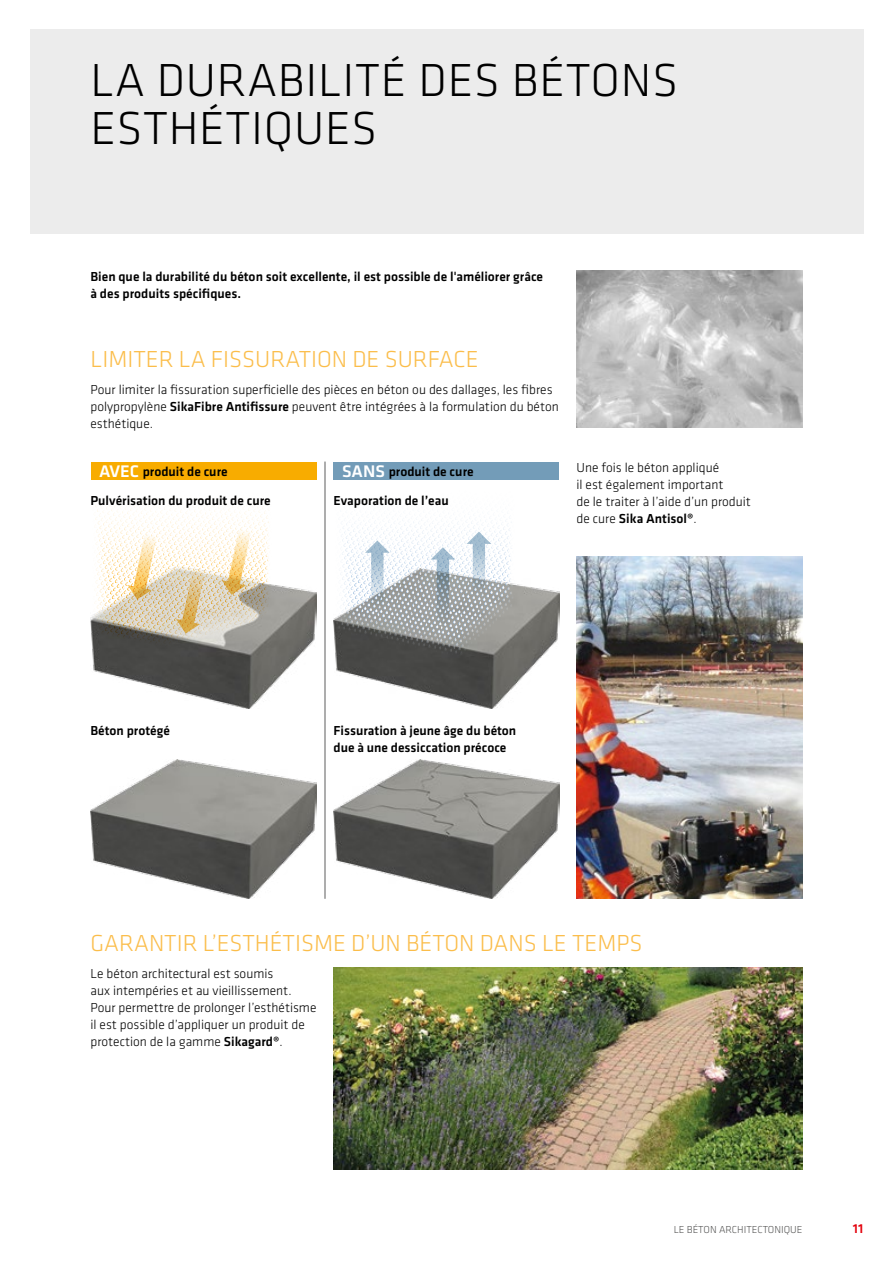
<style>
.page{position:relative;width:893px;height:1263px;background:#fff}
.page>*{position:absolute;margin:0;border:0;box-sizing:border-box;transform-origin:0 0}
.t1{font:300 48px/48px "Klavika";letter-spacing:.015em;color:#000}
.t2{font:300 24px "Klavika";color:#fbbd4a}
.t3{font:300 13.5px/17px "Klavika";color:#000}
.t4{font:500 13.5px/17px "Klavika";color:#000}
.t5{font:500 13.5px "Klavika";color:#e3000b}
.t6{font:300 10.5px "Klavika";color:#565655}
.s1{font-weight:500}
.s2{font-size:17.4px;color:#fff}
</style>
<div class="page">
<div style="left:30px;top:30px;width:833px;height:204px;background:#ececec"></div>
<img style="left:576px;top:557px;width:226px;height:342px">
<img style="left:333px;top:968px;width:469px;height:201px">
<img style="left:576px;top:270px;width:226px;height:158px">
<img style="left:335px;top:584px;width:224px;height:124px">
<svg style="left:333px;top:479px;width:183px;height:181px"></svg>
<img style="left:93px;top:584px;width:223px;height:124px">
<svg style="left:91px;top:479px;width:182px;height:181px"></svg>
<div style="left:91px;top:462px;width:225px;height:17px;background:#f8ac00"></div>
<div style="left:333px;top:462px;width:226px;height:17px;background:#739cb8"></div>
<img style="left:91px;top:759px;width:225px;height:140px">
<img style="left:333px;top:759px;width:226px;height:140px">
<hr style="left:324px;top:462px;width:2px;height:437px;background:#6e6e6e">
<h1 class="t1" style="left:91px;top:55px;width:589px">LA DURABILITÉ DES BÉTONS<br>ESTHÉTIQUES</h1>
<p class="t4" style="left:91px;top:267px;width:454px">Bien que la durabilité du béton soit excellente, il est possible de l'améliorer grâce à des produits spécifiques.</p>
<h2 class="t2" style="left:91px;top:344px;width:390px">LIMITER LA FISSURATION DE SURFACE</h2>
<p class="t3" style="left:91px;top:381px;width:470px">Pour limiter la fissuration superficielle des pièces en béton ou des dallages, les fibres polypropylène <span class="s1">SikaFibre Antifissure</span> peuvent être intégrées à la formulation du béton esthétique.</p>
<p class="t4" style="left:99px;top:462px;width:130px"><span class="s2">AVEC</span> produit de cure</p>
<p class="t4" style="left:342px;top:462px;width:133px"><span class="s2">SANS</span> produit de cure</p>
<p class="t4" style="left:91px;top:491px;width:182px">Pulvérisation du produit de cure</p>
<p class="t4" style="left:333px;top:491px;width:117px">Evaporation de l’eau</p>
<p class="t3" style="left:576px;top:459px;width:176px">Une fois le béton appliqué<br>il est également important<br>de le traiter à l’aide d’un produit de cure <span class="s1">Sika Antisol®</span>.</p>
<p class="t4" style="left:91px;top:722px;width:81px">Béton protégé</p>
<p class="t4" style="left:333px;top:722px;width:184px">Fissuration à jeune âge du béton due à une dessiccation précoce</p>
<h2 class="t2" style="left:91px;top:928px;width:554px">GARANTIR L’ESTHÉTISME D’UN BÉTON DANS LE TEMPS</h2>
<p class="t3" style="left:91px;top:965px;width:227px">Le béton architectural est soumis<br>aux intempéries et au vieillissement.<br>Pour permettre de prolonger l’esthétisme il est possible d’appliquer un produit de protection de la gamme <span class="s1">Sikagard®</span>.</p>
<p class="t6" style="left:674px;top:1223px;width:130px">LE BÉTON ARCHITECTONIQUE</p>
<p class="t5" style="left:853px;top:1219px;width:12px">11</p>
</div>
